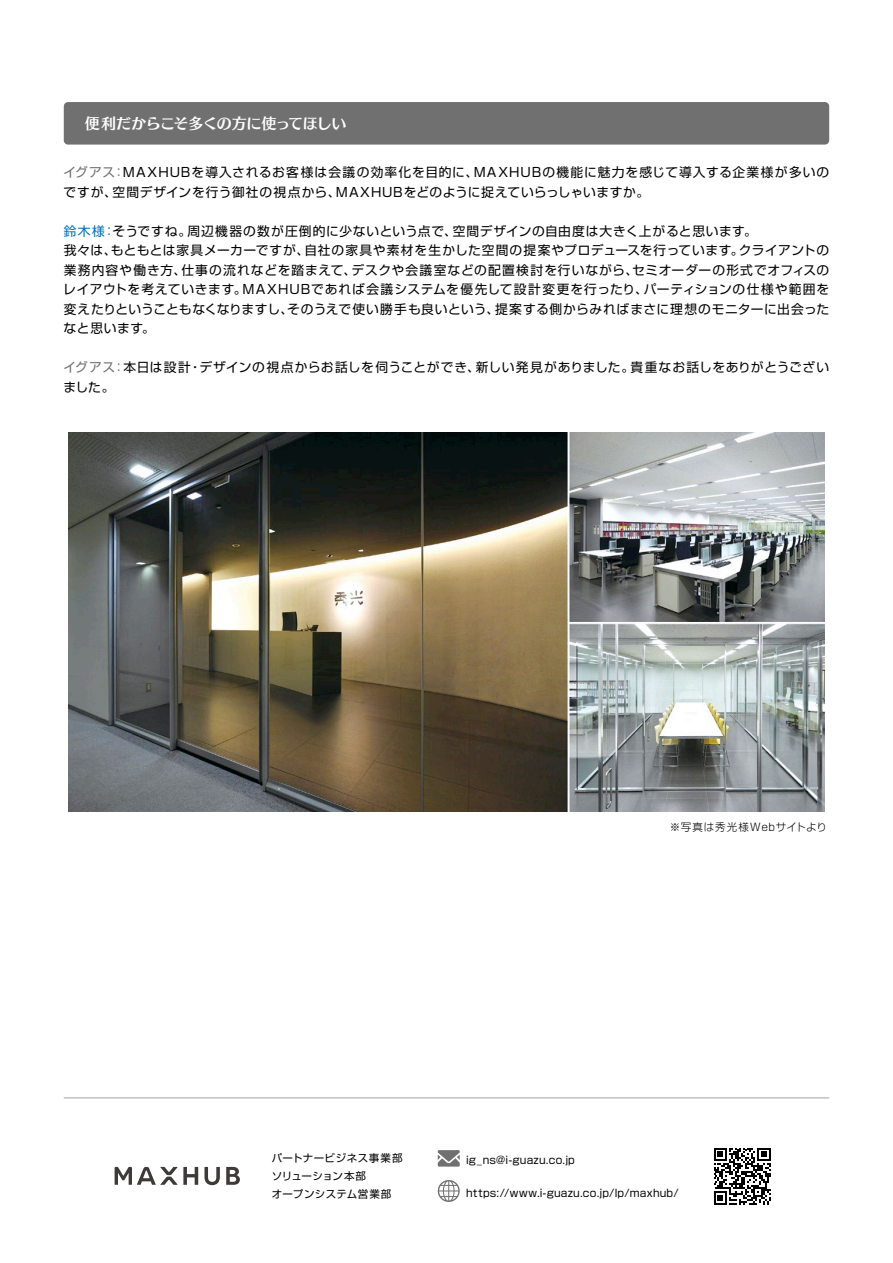
<style>
.page{position:relative;width:893px;height:1263px;background:#fff}
.page>*{position:absolute;margin:0;border:0;box-sizing:border-box;transform-origin:0 0}
.t1{font:15px "Skip Std B";letter-spacing:-.02em;color:#fff}
.t2{font:12.75px/19.5px "Shin Go Pro";letter-spacing:.06em;color:#000}
.t3{font:10.5px/18px "Shin Go Pro";letter-spacing:.03em;color:#000}
.t4{font:300 10.5px "Shin Go Pro";letter-spacing:.06em;color:#000}
.s1{color:#717070}
.s2{color:#046fb4}
</style>
<div class="page">
<hr style="left:64px;top:1097px;width:765px;height:1px;background:#bebfc0">
<svg style="left:714px;top:1148px;width:56px;height:56px"></svg>
<svg style="left:204px;top:1167px;width:16px;height:18px"></svg>
<svg style="left:226px;top:1167px;width:14px;height:18px"></svg>
<svg style="left:115px;top:1167px;width:83px;height:18px"></svg>
<svg style="left:438px;top:1150px;width:22px;height:16px"></svg>
<svg style="left:438px;top:1180px;width:22px;height:22px"></svg>
<img style="left:68px;top:433px;width:757px;height:378px">
<div style="left:64px;top:102px;width:765px;height:43px;background:#717070;border-radius:4px"></div>
<p class="t1" style="left:85px;top:112px;width:263px">便利だからこそ多くの方に使ってほしい</p>
<p class="t2" style="left:64px;top:161px;width:767px"><span class="s1">イグアス：</span>MAXHUBを導入されるお客様は会議の効率化を目的に、MAXHUBの機能に魅力を感じて導入する企業様が多いのですが、空間デザインを行う御社の視点から、MAXHUBをどのように捉えていらっしゃいますか。</p>
<p class="t2" style="left:63px;top:219px;width:767px"><span class="s2">鈴木様：</span>そうですね。周辺機器の数が圧倒的に少ないという点で、空間デザインの自由度は大きく上がると思います。<br>我々は、もともとは家具メーカーですが、自社の家具や素材を生かした空間の提案やプロデュースを行っています。クライアントの業務内容や働き方、仕事の流れなどを踏まえて、デスクや会議室などの配置検討を行いながら、セミオーダーの形式でオフィスのレイアウトを考えていきます。MAXHUBであれば会議システムを優先して設計変更を行ったり、パーティションの仕様や範囲を変えたりということもなくなりますし、そのうえで使い勝手も良いという、提案する側からみればまさに理想のモニターに出会ったなと思います。</p>
<p class="t2" style="left:64px;top:356px;width:767px"><span class="s1">イグアス：</span>本日は設計・デザインの視点からお話しを伺うことができ、新しい発見がありました。貴重なお話しをありがとうございました。</p>
<p class="t4" style="left:670px;top:819px;width:159px">※写真は秀光様Webサイトより</p>
<p class="t3" style="left:272px;top:1148px;width:132px">パートナービジネス事業部ソリューション本部<br>オープンシステム営業部</p>
<p class="t3" style="left:466px;top:1149px;width:110px">ig_ns@i-guazu.co.jp</p>
<p class="t3" style="left:466px;top:1182px;width:214px">https://www.i-guazu.co.jp/lp/maxhub/</p>
</div>
